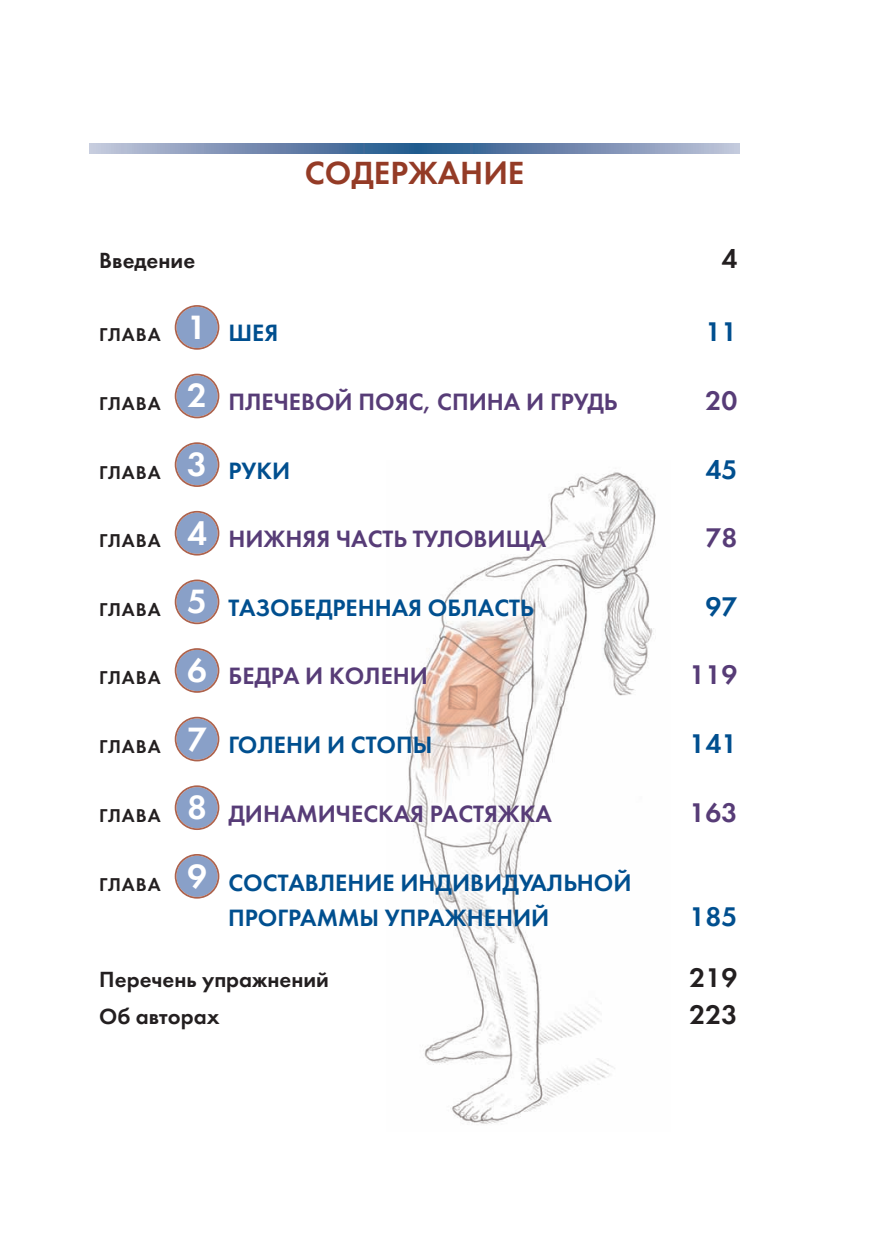
<style>
.page{position:relative;width:869px;height:1241px;background:#fff}
.page>*{position:absolute;margin:0;border:0;box-sizing:border-box;transform-origin:0 0}
.t1{font:35px "Futura Demi C";color:#fff}
.t2{font:33.25px "Futura Demi C";color:#943b26}
.t3{font:28px "Futura Demi C";color:#004f8f}
.t4{font:28px "Futura Demi C";color:#573c77}
.t5{font:28px "Futura Demi C";color:#231f20}
.t6{font:24.5px "Futura Demi C";color:#573c77}
.t7{font:24.5px/35px "Futura Demi C";color:#004f8f}
.t8{font:22.75px "Futura Demi C";color:#231f20}
.t9{font:19.25px "Futura Demi C";letter-spacing:.05em;color:#231f20}
.s1{font-size:35px;color:#fff}
.s2{font-size:24.5px;color:#004f8f}
.s3{font-size:19.25px;color:#231f20}
</style>
<div class="page">
<img style="left:406px;top:472px;width:250px;height:652px">
<svg style="left:89px;top:144px;width:650px;height:10px;background:#728cb1"></svg>
<svg style="left:175px;top:305px;width:44px;height:45px"></svg>
<svg style="left:175px;top:373px;width:44px;height:45px"></svg>
<svg style="left:175px;top:442px;width:44px;height:45px"></svg>
<svg style="left:175px;top:511px;width:44px;height:44px"></svg>
<svg style="left:175px;top:579px;width:44px;height:45px"></svg>
<svg style="left:175px;top:648px;width:44px;height:44px"></svg>
<svg style="left:175px;top:716px;width:44px;height:45px"></svg>
<svg style="left:175px;top:785px;width:44px;height:44px"></svg>
<svg style="left:175px;top:854px;width:44px;height:44px"></svg>
<h2 class="t2" style="left:304px;top:159px;width:221px">СОДЕРЖАНИЕ</h2>
<p class="t8" style="left:99px;top:250px;width:97px">Введение</p>
<p class="t5" style="left:721px;top:246px;width:17px">4</p>
<p class="t9" style="left:99px;top:327px;width:180px">ГЛАВА <span class="s1">1</span> <span class="s2">ШЕЯ</span></p>
<p class="t3" style="left:705px;top:320px;width:33px">11</p>
<p class="t6" style="left:99px;top:391px;width:519px"><span class="s3">ГЛАВА</span> <span class="s1">2</span> ПЛЕЧЕВОЙ ПОЯС, СПИНА И ГРУДЬ</p>
<p class="t4" style="left:705px;top:389px;width:33px">20</p>
<p class="t9" style="left:99px;top:464px;width:192px">ГЛАВА <span class="s1">3</span> <span class="s2">РУКИ</span></p>
<p class="t3" style="left:705px;top:457px;width:33px">45</p>
<p class="t6" style="left:99px;top:529px;width:448px"><span class="s3">ГЛАВА</span> <span class="s1">4</span> НИЖНЯЯ ЧАСТЬ ТУЛОВИЩА</p>
<p class="t4" style="left:705px;top:526px;width:33px">78</p>
<p class="t7" style="left:99px;top:592px;width:435px"><span class="s3">ГЛАВА</span> <span class="s1">5</span> ТАЗОБЕДРЕННАЯ ОБЛАСТЬ</p>
<p class="t3" style="left:705px;top:594px;width:33px">97</p>
<p class="t6" style="left:99px;top:666px;width:330px"><span class="s3">ГЛАВА</span> <span class="s1">6</span> БЕДРА И КОЛЕНИ</p>
<p class="t4" style="left:689px;top:663px;width:49px">119</p>
<p class="t7" style="left:99px;top:729px;width:334px"><span class="s3">ГЛАВА</span> <span class="s1">7</span> ГОЛЕНИ И СТОПЫ</p>
<p class="t3" style="left:689px;top:732px;width:49px">141</p>
<p class="t6" style="left:99px;top:803px;width:454px"><span class="s3">ГЛАВА</span> <span class="s1">8</span> ДИНАМИЧЕСКАЯ РАСТЯЖКА</p>
<p class="t4" style="left:689px;top:800px;width:49px">163</p>
<h1 class="t1" style="left:187px;top:861px;width:21px">9</h1>
<p class="t9" style="left:99px;top:876px;width:63px">ГЛАВА</p>
<p class="t7" style="left:228px;top:866px;width:405px">СОСТАВЛЕНИЕ ИНДИВИДУАЛЬНОЙ<br>ПРОГРАММЫ УПРАЖНЕНИЙ</p>
<p class="t3" style="left:689px;top:904px;width:49px">185</p>
<p class="t8" style="left:99px;top:970px;width:231px">Перечень упражнений</p>
<p class="t5" style="left:689px;top:966px;width:49px">219</p>
<p class="t8" style="left:99px;top:1006px;width:122px">Об авторах</p>
<p class="t5" style="left:689px;top:1002px;width:49px">223</p>
</div>
